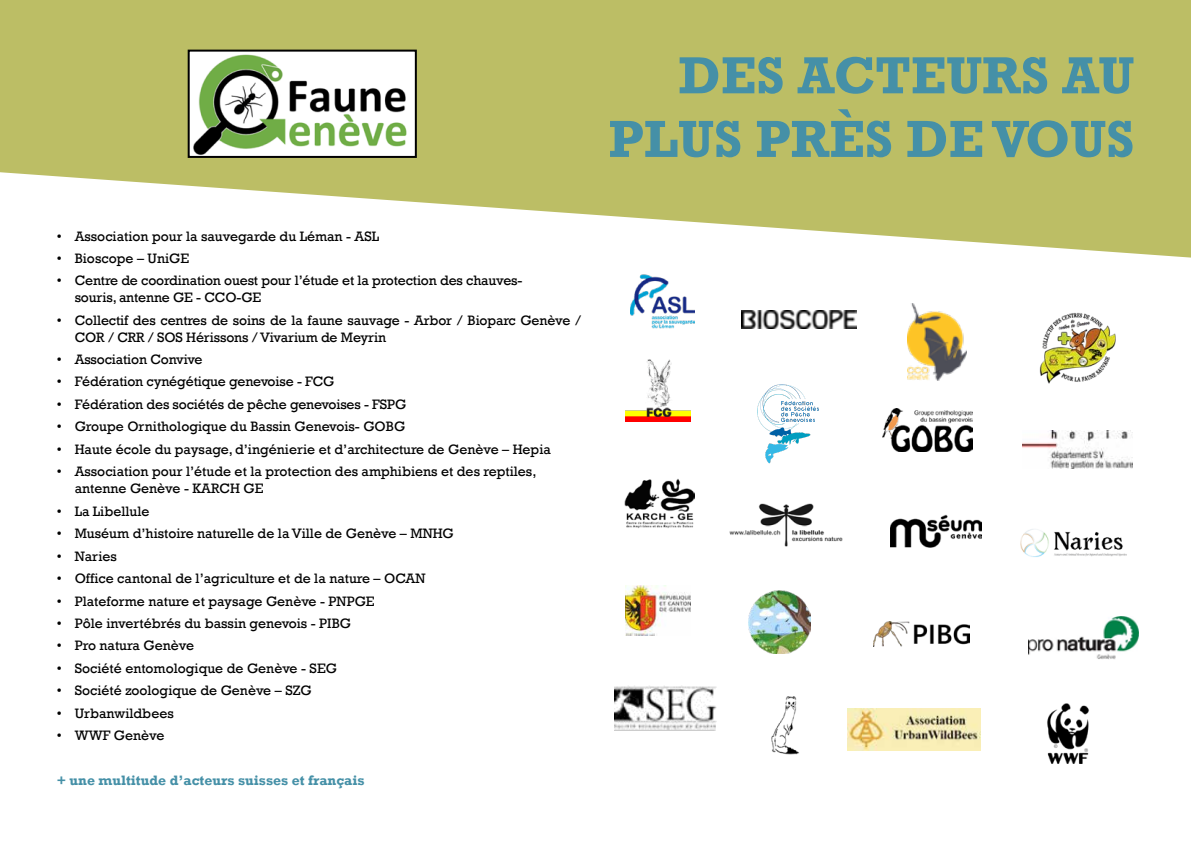
<style>
.page{position:relative;width:1191px;height:842px;background:#fff}
.page>*{position:absolute;margin:0;border:0;box-sizing:border-box;transform-origin:0 0}
.t1{font:700 53px/63.6px "Rockwell";color:#4590a7;text-align:right}
.t2{font:14px/16.8px "Rockwell";color:#000}
.t3{font:700 14px "Rockwell";color:#4590a7}
</style>
<div class="page">
<svg style="left:0;top:0;width:1191px;height:258px;fill:#bcbe65"></svg>
<img style="left:191px;top:53px;width:223px;height:102px">
<div style="left:188px;top:50px;width:229px;height:108px;border:2px solid #000"></div>
<img style="left:741px;top:310px;width:115px;height:19px">
<img style="left:847px;top:708px;width:134px;height:42px">
<img style="left:907px;top:303px;width:60px;height:77px">
<img style="left:1022px;top:430px;width:110px;height:38px">
<img style="left:1028px;top:617px;width:110px;height:43px">
<img style="left:614px;top:685px;width:103px;height:45px">
<img style="left:625px;top:586px;width:65px;height:49px">
<img style="left:873px;top:622px;width:96px;height:24px">
<img style="left:883px;top:409px;width:89px;height:43px">
<img style="left:625px;top:479px;width:69px;height:49px">
<img style="left:729px;top:503px;width:114px;height:44px">
<img style="left:890px;top:514px;width:91px;height:34px">
<img style="left:1020px;top:529px;width:107px;height:28px">
<img style="left:1039px;top:312px;width:77px;height:72px">
<img style="left:1047px;top:703px;width:42px;height:61px">
<img style="left:771px;top:696px;width:28px;height:59px">
<img style="left:630px;top:274px;width:64px;height:55px">
<img style="left:625px;top:359px;width:65px;height:63px">
<img style="left:748px;top:591px;width:62px;height:62px">
<img style="left:757px;top:384px;width:62px;height:79px">
<h1 class="t1" style="left:608px;top:44px;width:527px">DES ACTEURS AU<br>PLUS PRÈS DE VOUS</h1>
<p class="t2" style="left:57px;top:228px;width:324px">• Association pour la sauvegarde du Léman - ASL</p>
<p class="t2" style="left:57px;top:250px;width:134px">• Bioscope – UniGE</p>
<p class="t2" style="left:75px;top:273px;width:449px;text-indent:-18px">• Centre de coordination ouest pour l’étude et la protection des chauves&shy;souris, antenne GE - CCO-GE</p>
<p class="t2" style="left:75px;top:312px;width:508px;text-indent:-18px">• Collectif des centres de soins de la faune sauvage - Arbor / Bioparc Genève /<br>COR / CRR / SOS Hérissons / Vivarium de Meyrin</p>
<p class="t2" style="left:57px;top:351px;width:147px">• Association Convive</p>
<p class="t2" style="left:57px;top:374px;width:279px">• Fédération cynégétique genevoise - FCG</p>
<p class="t2" style="left:57px;top:396px;width:351px">• Fédération des sociétés de pêche genevoises - FSPG</p>
<p class="t2" style="left:57px;top:418px;width:350px">• Groupe Ornithologique du Bassin Genevois- GOBG</p>
<p class="t2" style="left:57px;top:441px;width:496px">• Haute école du paysage, d’ingénierie et d’architecture de Genève – Hepia</p>
<p class="t2" style="left:75px;top:463px;width:463px;text-indent:-18px">• Association pour l’étude et la protection des amphibiens et des reptiles, antenne Genève - KARCH GE</p>
<p class="t2" style="left:57px;top:503px;width:94px">• La Libellule</p>
<p class="t2" style="left:57px;top:525px;width:399px">• Muséum d’histoire naturelle de la Ville de Genève – MNHG</p>
<p class="t2" style="left:57px;top:548px;width:62px">• Naries</p>
<p class="t2" style="left:57px;top:570px;width:370px">• Office cantonal de l’agriculture et de la nature – OCAN</p>
<p class="t2" style="left:57px;top:593px;width:319px">• Plateforme nature et paysage Genève - PNPGE</p>
<p class="t2" style="left:57px;top:615px;width:296px">• Pôle invertébrés du bassin genevois - PIBG</p>
<p class="t2" style="left:57px;top:638px;width:139px">• Pro natura Genève</p>
<p class="t2" style="left:57px;top:660px;width:282px">• Société entomologique de Genève - SEG</p>
<p class="t2" style="left:57px;top:682px;width:257px">• Société zoologique de Genève – SZG</p>
<p class="t2" style="left:57px;top:705px;width:119px">• Urbanwildbees</p>
<p class="t2" style="left:57px;top:727px;width:109px">• WWF Genève</p>
<p class="t3" style="left:57px;top:772px;width:309px">+ une multitude d’acteurs suisses et français</p>
</div>
